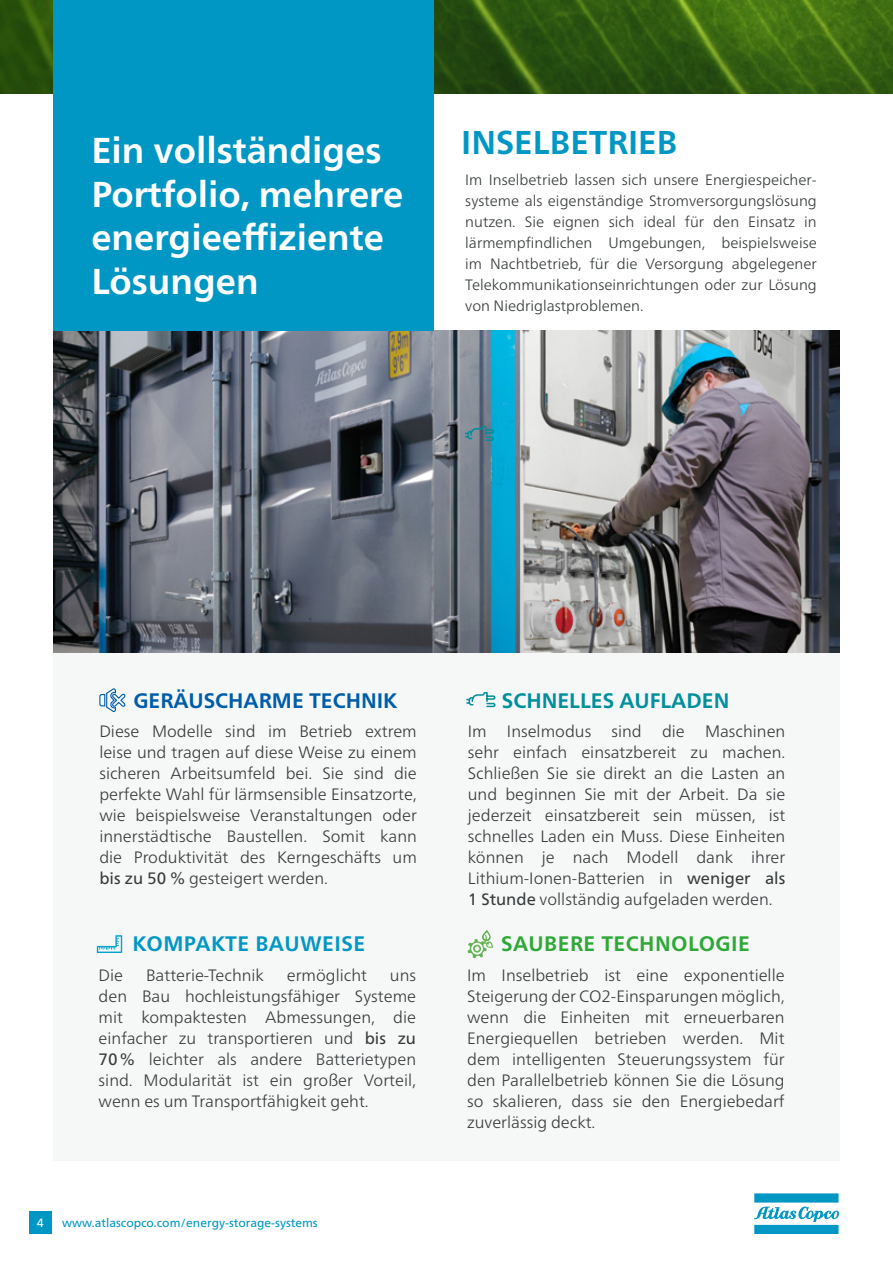
<style>
.page{position:relative;width:893px;height:1263px;background:#fff}
.page>*{position:absolute;margin:0;border:0;box-sizing:border-box;transform-origin:0 0}
.t1{font:700 36px/43.5px "Neue Frutiger World";color:#fff}
.t2{font:700 33px "Neue Frutiger World";color:#0097c4}
.t3{font:700 21px "Neue Frutiger World";color:#005da9}
.t4{font:700 21px "Neue Frutiger World";letter-spacing:.02em;color:#2ea836}
.t5{font:700 21px "Neue Frutiger World";color:#008f9d}
.t6{font:700 21px "Neue Frutiger World";letter-spacing:.02em;color:#0097c4}
.t7{font:300 16.5px/21px "Neue Frutiger World";color:#373a3b;text-align:justify}
.t8{font:300 15px/21px "Neue Frutiger World";color:#373a3b;text-align:justify}
.t9{font:12px "Neue Frutiger World";color:#0097c4}
.t10{font:12px "Neue Frutiger World";color:#fff}
.s1{font-weight:400}
</style>
<div class="page">
<svg style="left:754px;top:1193px;width:85px;height:41px"></svg>
<div style="left:29px;top:1211px;width:22px;height:23px;background:#0097c4"></div>
<div style="left:53px;top:653px;width:787px;height:508px;background:#f6f7f7"></div>
<img style="left:0;top:0;width:893px;height:94px">
<img style="left:53px;top:331px;width:787px;height:322px">
<div style="left:53px;top:0;width:380px;height:331px;background:#0097c4"></div>
<svg style="left:99px;top:688px;width:27px;height:25px"></svg>
<svg style="left:97px;top:935px;width:25px;height:18px"></svg>
<svg style="left:464px;top:425px;width:31px;height:17px"></svg>
<svg style="left:467px;top:930px;width:26px;height:28px"></svg>
<svg style="left:466px;top:692px;width:30px;height:16px"></svg>
<h1 class="t1" style="left:91px;top:128px;width:313px">Ein vollständiges<br>Portfolio, mehrere energieeffiziente<br>Lösungen</h1>
<h2 class="t2" style="left:461px;top:113px;width:218px">INSELBETRIEB</h2>
<p class="t8" style="left:465px;top:170px;width:353px">Im Inselbetrieb lassen sich unsere Energiespeicher&shy;systeme als eigenständige Stromversorgungslösung nutzen. Sie eignen sich ideal für den Einsatz in lärmempfindlichen Umgebungen, beispielsweise im Nachtbetrieb, für die Versorgung abgelegener Telekommunikationseinrichtungen oder zur Lösung von Niedriglastproblemen.</p>
<p class="t3" style="left:133px;top:682px;width:266px">GERÄUSCHARME TECHNIK</p>
<p class="t7" style="left:99px;top:721px;width:319px">Diese Modelle sind im Betrieb extrem leise und tragen auf diese Weise zu einem sicheren Arbeitsumfeld bei. Sie sind die perfekte Wahl für lärmsensible Einsatzorte, wie beispielsweise Veranstaltungen oder innerstädtische Baustellen. Somit kann die Produktivität des Kerngeschäfts um <span class="s1">bis zu 50 %</span> gesteigert werden.</p>
<p class="t6" style="left:133px;top:925px;width:234px">KOMPAKTE BAUWEISE</p>
<p class="t7" style="left:99px;top:965px;width:26px">Die</p>
<p class="t7" style="left:146px;top:965px;width:120px">Batterie-Technik</p>
<p class="t7" style="left:287px;top:965px;width:82px">ermöglicht</p>
<p class="t7" style="left:99px;top:965px;width:319px;text-indent:291px">uns den Bau hochleistungsfähiger Systeme mit kompaktesten Abmessungen, die einfacher zu transportieren und <span class="s1">bis zu 70%</span> leichter als andere Batterietypen sind. Modularität ist ein großer Vorteil, wenn es um Transportfähigkeit geht.</p>
<p class="t10" style="left:37px;top:1214px;width:8px">4</p>
<p class="t9" style="left:62px;top:1213px;width:257px">www.atlascopco.com/energy-storage-systems</p>
<p class="t5" style="left:502px;top:682px;width:229px">SCHNELLES AUFLADEN</p>
<p class="t7" style="left:468px;top:721px;width:319px">Im Inselmodus sind die Maschinen sehr einfach einsatzbereit zu machen.<br>Schließen Sie sie direkt an die Lasten an und beginnen Sie mit der Arbeit. Da sie jederzeit einsatzbereit sein müssen, ist schnelles Laden ein Muss. Diese Einheiten können je nach Modell dank ihrer Lithium-Ionen-Batterien in <span class="s1">weniger als 1 Stunde</span> vollständig aufgeladen werden.</p>
<p class="t4" style="left:501px;top:925px;width:250px">SAUBERE TECHNOLOGIE</p>
<p class="t7" style="left:467px;top:965px;width:319px">Im Inselbetrieb ist eine exponentielle Steigerung der CO2-Einsparungen möglich, wenn die Einheiten mit erneuerbaren Energiequellen betrieben werden. Mit dem intelligenten Steuerungssystem für den Parallelbetrieb können Sie die Lösung so skalieren, dass sie den Energiebedarf zuverlässig deckt.</p>
</div>
